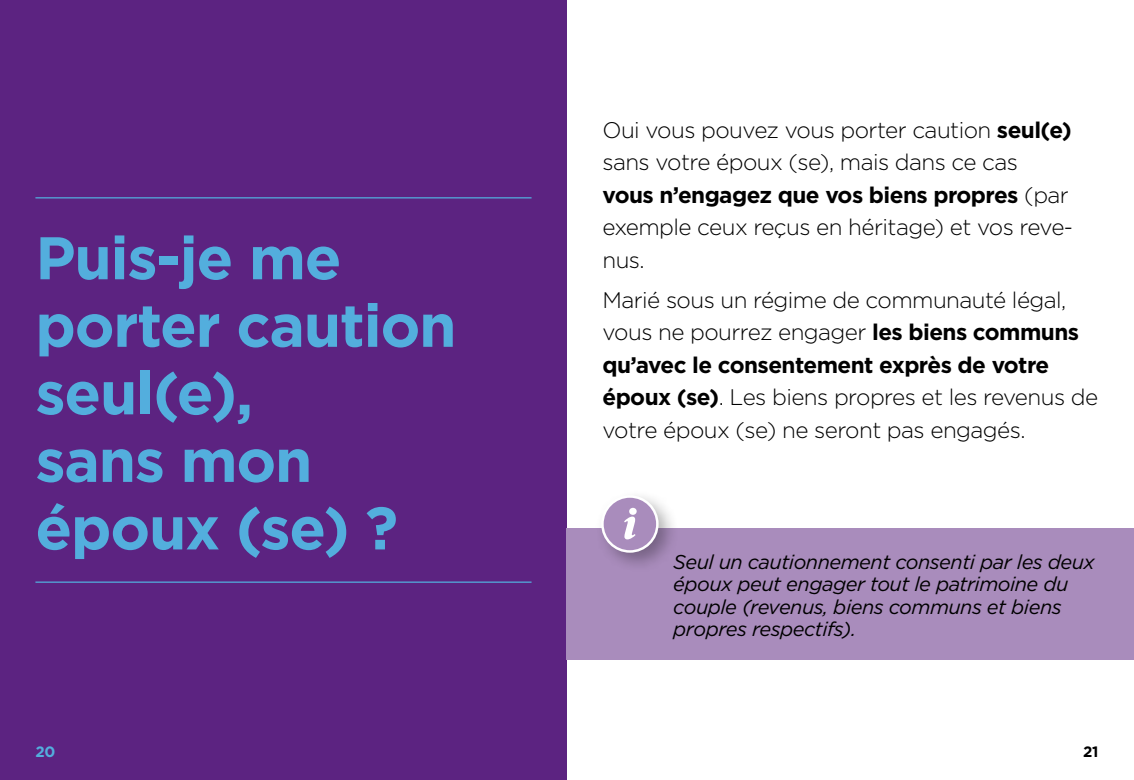
<style>
.page{position:relative;width:1134px;height:780px;background:#fff}
.page>*{position:absolute;margin:0;border:0;box-sizing:border-box;transform-origin:0 0}
.H1_-_chapitres{font:700 60px/67.5px "Gotham";letter-spacing:-.02em;color:#53aedd}
.Texte{font:300 22.5px/32.5px "Gotham";letter-spacing:-.025em;color:#000}
.info_texte{font:italic 20px/22.5px "Gotham";letter-spacing:-.025em;color:#000}
.t1{font:700 15px "Gotham";color:#53aedd}
.t2{font:700 15px "Gotham";color:#000}
.s1{font-weight:700}
</style>
<div class="page">
<div style="left:0;top:0;width:567px;height:780px;background:#5c2381"></div>
<hr style="left:35px;top:581px;width:496px;height:1px;background:#53aedd">
<hr style="left:35px;top:197px;width:496px;height:1px;background:#53aedd">
<div style="left:567px;top:528px;width:567px;height:132px;background:#a98cbc"></div>
<div style="left:595px;top:489px;width:85px;height:85px;background:#000;opacity:.3"></div>
<div style="left:602px;top:496px;width:55px;height:55px;background:#a98cbc;border-radius:50%"></div>
<div style="left:601px;top:495px;width:58px;height:57px;border:2px solid #fff;border-radius:50%"></div>
<svg style="left:624px;top:508px;width:13px;height:31px"></svg>
<h1 class="H1_-_chapitres" style="left:35px;top:224px;width:423px">Puis-je me porter caution seul(e),<br>sans mon époux (se) ?</h1>
<p class="Texte" style="left:602px;top:113px;width:472px">Oui vous pouvez vous porter caution <span class="s1">seul(e) </span>sans votre époux (se), mais dans ce cas <span class="s1">vous n’engagez que vos biens propres</span> (par exemple ceux reçus en héritage) et vos reve&shy;nus.</p>
<p class="Texte" style="left:602px;top:283px;width:497px">Marié sous un régime de communauté légal, vous ne pourrez engager <span class="s1">les biens communs qu’avec le consentement exprès de votre époux (se)</span>. Les biens propres et les revenus de votre époux (se) ne seront pas engagés.</p>
<p class="info_texte" style="left:673px;top:550px;width:423px">Seul un cautionnement consenti par les deux époux peut engager tout le patrimoine du couple (revenus, biens communs et biens propres respectifs).</p>
<p class="t1" style="left:35px;top:741px;width:22px">20</p>
<p class="t2" style="left:1083px;top:741px;width:17px">21</p>
</div>
